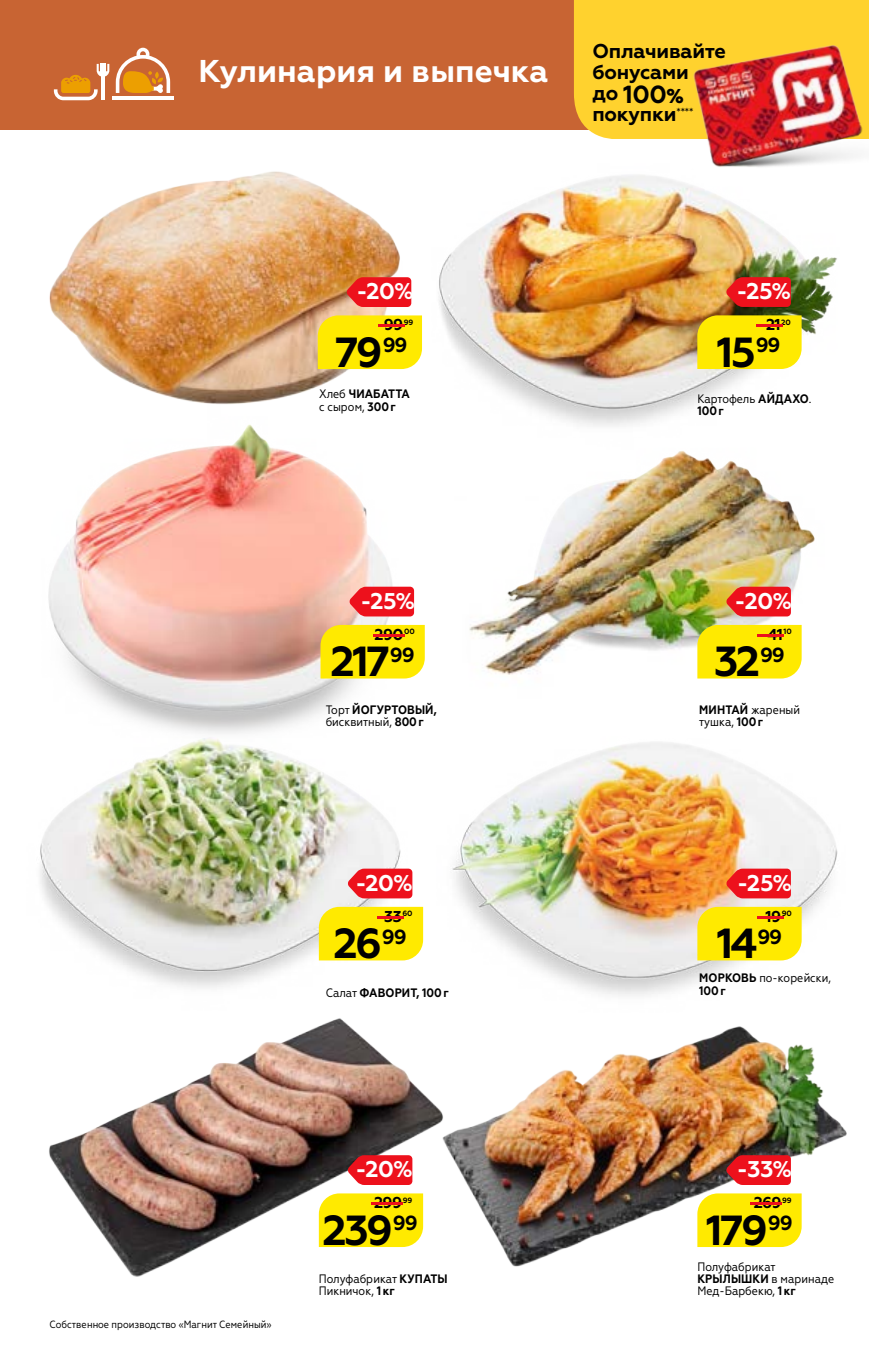
<style>
.page{position:relative;width:869px;height:1365px;background:#fff}
.page>*{position:absolute;margin:0;border:0;box-sizing:border-box;transform-origin:0 0}
.t1{font:700 42px "Geometria";letter-spacing:-.06em;color:#000}
.t2{font:700 31.5px "Geometria";color:#fff}
.t3{font:700 24.68px "Geometria";color:#000}
.t4{font:700 22.75px "Geometria";color:#fff}
.t5{font:700 19.95px/21px "Geometria";letter-spacing:-.01em;color:#000}
.t6{font:700 15.75px "Geometria";letter-spacing:-.04em;color:#000}
.t7{font:700 15.75px "Geometria";color:#ed111c;scale:5.5 1}
.t8{font:12.25px/12.2px "Geometria Narrow";color:#000}
.t9{font:700 12.25px/12.2px "Geometria Narrow";letter-spacing:.01em;color:#000}
.t10{font:10.5px "Geometria Narrow";color:#000}
.t11{font:700 7.7px "Geometria";letter-spacing:-.03em;color:#000}
.s1{font-size:19.95px}
.s2{font-weight:800;font-size:19.95px}
.s3{font-weight:400}
.s4{font-weight:700}
.s5{color:#ed111c}
.s6{font-size:15.75px;color:#ed111c}
</style>
<div class="page">
<div style="left:0;top:0;width:868px;height:129px;background:#c86433"></div>
<svg style="left:117px;top:48px;width:52px;height:26px"></svg>
<svg style="left:96px;top:64px;width:13px;height:10px"></svg>
<div style="left:574px;top:0;width:294px;height:93px;background:#ffd22e"></div>
<img style="left:651px;top:34px;width:217px;height:126px">
<img style="left:49px;top:1050px;width:387px;height:227px">
<img style="left:38px;top:74px;width:377px;height:271px">
<img style="left:436px;top:1052px;width:411px;height:215px">
<img style="left:469px;top:500px;width:346px;height:143px">
<img style="left:431px;top:93px;width:407px;height:407px">
<img style="left:452px;top:643px;width:386px;height:409px">
<img style="left:48px;top:345px;width:398px;height:318px">
<img style="left:40px;top:642px;width:384px;height:408px">
<div style="left:317px;top:315px;width:105px;height:54px;background:#ffea00"></div>
<svg style="left:346px;top:277px;width:65px;height:30px"></svg>
<div style="left:697px;top:625px;width:104px;height:53px;background:#ffea00"></div>
<div style="left:320px;top:625px;width:104px;height:53px;background:#ffea00"></div>
<svg style="left:725px;top:586px;width:65px;height:30px"></svg>
<svg style="left:349px;top:586px;width:65px;height:30px"></svg>
<div style="left:697px;top:315px;width:104px;height:54px;background:#ffea00"></div>
<svg style="left:725px;top:277px;width:65px;height:30px"></svg>
<div style="left:697px;top:906px;width:104px;height:54px;background:#ffea00"></div>
<div style="left:697px;top:1193px;width:104px;height:53px;background:#ffea00"></div>
<svg style="left:725px;top:868px;width:65px;height:30px"></svg>
<svg style="left:725px;top:1155px;width:65px;height:29px"></svg>
<div style="left:319px;top:906px;width:104px;height:54px;background:#ffea00"></div>
<div style="left:319px;top:1193px;width:104px;height:53px;background:#ffea00"></div>
<svg style="left:347px;top:868px;width:65px;height:30px"></svg>
<svg style="left:347px;top:1155px;width:65px;height:29px"></svg>
<p class="t2" style="left:198px;top:52px;width:351px">Кулинария и выпечка</p>
<p class="t5" style="left:592px;top:41px;width:135px">Оплачивайте бонусами</p>
<p class="t3" style="left:592px;top:79px;width:92px"><span class="s1">до</span> 100<span class="s2">%</span></p>
<p class="t5" style="left:592px;top:103px;width:102px">покупки<sup>****</sup></p>
<p class="t4" style="left:356px;top:278px;width:59px">-20%</p>
<p class="t4" style="left:736px;top:278px;width:56px">-25%</p>
<p class="t6" style="left:383px;top:315px;width:21px">99</p>
<p class="t11" style="left:404px;top:318px;width:11px">99</p>
<p class="t7" style="left:370px;top:315px;width:9px">-</p>
<p class="t6" style="left:765px;top:315px;width:16px">21</p>
<p class="t11" style="left:781px;top:317px;width:11px">20</p>
<p class="t7" style="left:747px;top:315px;width:9px">-</p>
<p class="t1" style="left:335px;top:327px;width:74px">79<sup>99</sup></p>
<p class="t1" style="left:716px;top:327px;width:65px">15<sup>99</sup></p>
<p class="t9" style="left:319px;top:388px;width:92px"><span class="s3">Хлеб</span> ЧИАБАТТА <span class="s3">с сыром,</span> 300 г</p>
<p class="t8" style="left:697px;top:392px;width:116px">Картофель <span class="s4">АЙДАХО</span>.<br><span class="s4">100 г</span></p>
<p class="t4" style="left:360px;top:587px;width:56px">-25%</p>
<p class="t6" style="left:363px;top:625px;width:53px"><span class="s5">-</span>290<sup>00</sup></p>
<p class="t1" style="left:330px;top:636px;width:86px">217<sup>99</sup></p>
<p class="t8" style="left:325px;top:703px;width:112px">Торт <span class="s4">ЙОГУРТОВЫЙ, </span>бисквитный, <span class="s4">800 г</span></p>
<p class="t4" style="left:355px;top:869px;width:59px">-20%</p>
<p class="t6" style="left:384px;top:906px;width:19px">33</p>
<p class="t11" style="left:402px;top:909px;width:12px">60</p>
<p class="t7" style="left:369px;top:906px;width:9px">-</p>
<p class="t1" style="left:333px;top:918px;width:75px">26<sup>99</sup></p>
<p class="t9" style="left:325px;top:986px;width:124px"><span class="s3">Салат</span> ФАВОРИТ, 100 г</p>
<p class="t10" style="left:50px;top:1317px;width:223px">Собственное производство «Магнит Семейный»</p>
<p class="t4" style="left:355px;top:1155px;width:59px">-20%</p>
<p class="t6" style="left:374px;top:1193px;width:30px">299</p>
<p class="t11" style="left:361px;top:1195px;width:53px"><span class="s6">-</span>99</p>
<p class="t1" style="left:322px;top:1204px;width:97px">239<sup>99</sup></p>
<p class="t8" style="left:319px;top:1272px;width:130px">Полуфабрикат <span class="s4">КУПАТЫ<br></span>Пикничок, <span class="s4">1 кг</span></p>
<p class="t4" style="left:734px;top:587px;width:59px">-20%</p>
<p class="t6" style="left:767px;top:625px;width:17px">41</p>
<p class="t11" style="left:748px;top:627px;width:45px"><span class="s6">-</span> 10</p>
<p class="t1" style="left:713px;top:636px;width:72px">32<sup>99</sup></p>
<p class="t8" style="left:699px;top:703px;width:102px"><span class="s4">МИНТАЙ</span> жареный тушка, <span class="s4">100 г</span></p>
<p class="t4" style="left:737px;top:869px;width:56px">-25%</p>
<p class="t6" style="left:765px;top:906px;width:17px">19</p>
<p class="t11" style="left:781px;top:909px;width:12px">90</p>
<p class="t7" style="left:748px;top:906px;width:9px">-</p>
<p class="t1" style="left:716px;top:918px;width:67px">14<sup>99</sup></p>
<p class="t8" style="left:699px;top:971px;width:133px"><span class="s4">МОРКОВЬ</span> по-корейски,<br><span class="s4">100 г</span></p>
<p class="t4" style="left:736px;top:1155px;width:57px">-33%</p>
<p class="t6" style="left:753px;top:1193px;width:29px">269</p>
<p class="t11" style="left:740px;top:1195px;width:53px"><span class="s6">-</span>99</p>
<p class="t1" style="left:706px;top:1204px;width:88px">179<sup>99</sup></p>
<p class="t8" style="left:697px;top:1260px;width:138px">Полуфабрикат<br><span class="s4">КРЫЛЫШКИ</span> в маринаде<br>Мед-Барбекю, <span class="s4">1 кг</span></p>
</div>
